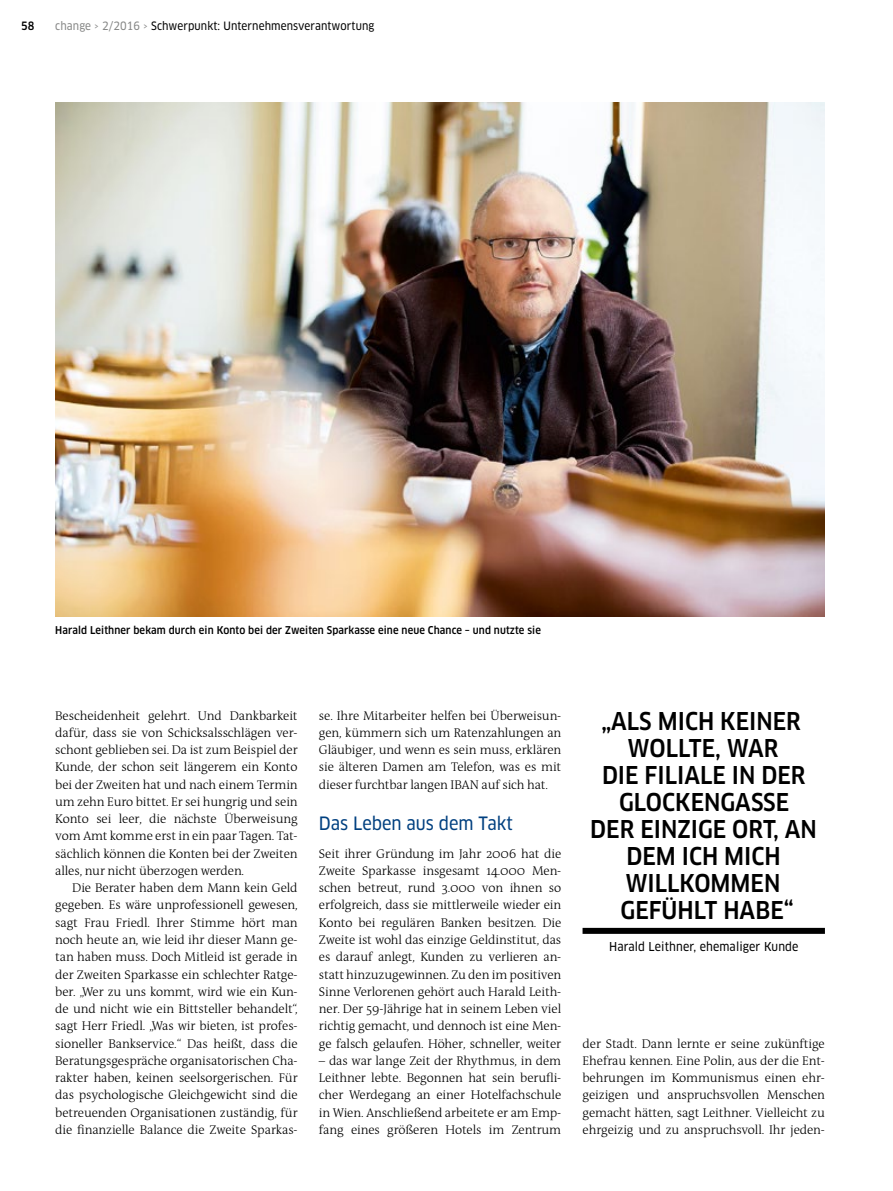
<style>
.page{position:relative;width:893px;height:1191px;background:#fff}
.page>*{position:absolute;margin:0;border:0;box-sizing:border-box;transform-origin:0 0}
.BU_book{font:500 condensed 24px/27px "Clan OT";color:#000;text-align:center}
.Zwiti_12pt{font:18px "Clan OT Narrow News";color:#004080}
.Lauftext_mit_Einzug{font:300 12.75px/17.2px "The Antiqua B3";letter-spacing:-.01em;color:#000;text-align:justify}
.BU_book-2{font:12px "Clan OT Narrow News";letter-spacing:.01em;color:#000}
.t1{font:11.25px "Clan OT Narrow News";letter-spacing:.01em;color:#000}
.t2{font:500 condensed 11.25px "Clan OT";color:#000}
.BU_standard{font:500 condensed 10.5px "Clan OT";letter-spacing:.01em;color:#000}
.s1{color:#868786}
</style>
<div class="page">
<img style="left:55px;top:102px;width:770px;height:514px">
<div style="left:583px;top:928px;width:242px;height:6px;background:#000"></div>
<p class="t2" style="left:21px;top:19px;width:15px">58</p>
<p class="t1" style="left:55px;top:19px;width:321px"><span class="s1">change › 2/2016 ›</span> Schwerpunkt: Unternehmensverantwortung</p>
<p class="BU_standard" style="left:55px;top:623px;width:487px">Harald Leithner bekam durch ein Konto bei der Zweiten Sparkasse eine neue Chance – und nutzte sie</p>
<p class="Lauftext_mit_Einzug" style="left:55px;top:707px;width:244px">Bescheidenheit gelehrt. Und Dankbarkeit dafür, dass sie von Schicksalsschlägen ver&shy;schont geblieben sei. Da ist zum Beispiel der Kunde, der schon seit längerem ein Konto bei der Zweiten hat und nach einem Termin um zehn Euro bittet. Er sei hungrig und sein Konto sei leer, die nächste Überweisung vom Amt komme erst in ein paar Tagen. Tat&shy;sächlich können die Konten bei der Zweiten alles, nur nicht überzogen werden.</p>
<p class="Lauftext_mit_Einzug" style="left:55px;top:880px;width:244px;text-indent:17px">Die Berater haben dem Mann kein Geld gegeben. Es wäre unprofessionell gewesen, sagt Frau Friedl. Ihrer Stimme hört man noch heute an, wie leid ihr dieser Mann ge&shy;tan haben muss. Doch Mitleid ist gerade in der Zweiten Sparkasse ein schlechter Ratge&shy;ber. „Wer zu uns kommt, wird wie ein Kun&shy;de und nicht wie ein Bittsteller behandelt“, sagt Herr Friedl. „Was wir bieten, ist profes&shy;sioneller Bankservice.“ Das heißt, dass die Beratungsgespräche organisatorischen Cha&shy;rakter haben, keinen seelsorgerischen. Für das psychologische Gleichgewicht sind die betreuenden Organisationen zuständig, für die finanzielle Balance die Zweite Sparkas-</p>
<p class="Lauftext_mit_Einzug" style="left:319px;top:707px;width:244px">se. Ihre Mitarbeiter helfen bei Überweisun&shy;gen, kümmern sich um Ratenzahlungen an Gläubiger, und wenn es sein muss, erklären sie älteren Damen am Telefon, was es mit dieser furchtbar langen IBAN auf sich hat.</p>
<p class="Zwiti_12pt" style="left:319px;top:812px;width:195px">Das Leben aus dem Takt</p>
<p class="Lauftext_mit_Einzug" style="left:319px;top:845px;width:244px">Seit ihrer Gründung im Jahr 2006 hat die Zweite Sparkasse insgesamt 14.000 Men&shy;schen betreut, rund 3.000 von ihnen so erfolgreich, dass sie mittlerweile wieder ein Konto bei regulären Banken besitzen. Die Zweite ist wohl das einzige Geldinstitut, das es darauf anlegt, Kunden zu verlieren an&shy;statt hinzuzugewinnen. Zu den im positiven Sinne Verlorenen gehört auch Harald Leith&shy;ner. Der 59-Jährige hat in seinem Leben viel richtig gemacht, und dennoch ist eine Men&shy;ge falsch gelaufen. Höher, schneller, weiter</p>
<p class="Lauftext_mit_Einzug" style="left:319px;top:1052px;width:244px">– das war lange Zeit der Rhythmus, in dem Leithner lebte. Begonnen hat sein berufli&shy;cher Werdegang an einer Hotelfachschule in Wien. Anschließend arbeitete er am Emp&shy;fang eines größeren Hotels im Zentrum</p>
<p class="BU_book" style="left:590px;top:708px;width:228px">„ALS MICH KEINER<br>WOLLTE, WAR<br>DIE FILIALE IN DER<br>GLOCKENGASSE<br>DER EINZIGE ORT, AN<br>DEM ICH MICH<br>WILLKOMMEN<br>GEFÜHLT HABE“</p>
<p class="BU_book-2" style="left:609px;top:939px;width:191px">Harald Leithner, ehemaliger Kunde</p>
<p class="Lauftext_mit_Einzug" style="left:583px;top:1035px;width:244px">der Stadt. Dann lernte er seine zukünftige Ehefrau kennen. Eine Polin, aus der die Ent&shy;behrungen im Kommunismus einen ehr&shy;geizigen und anspruchsvollen Menschen gemacht hätten, sagt Leithner. Vielleicht zu ehrgeizig und zu anspruchsvoll. Ihr jeden-</p>
</div>
